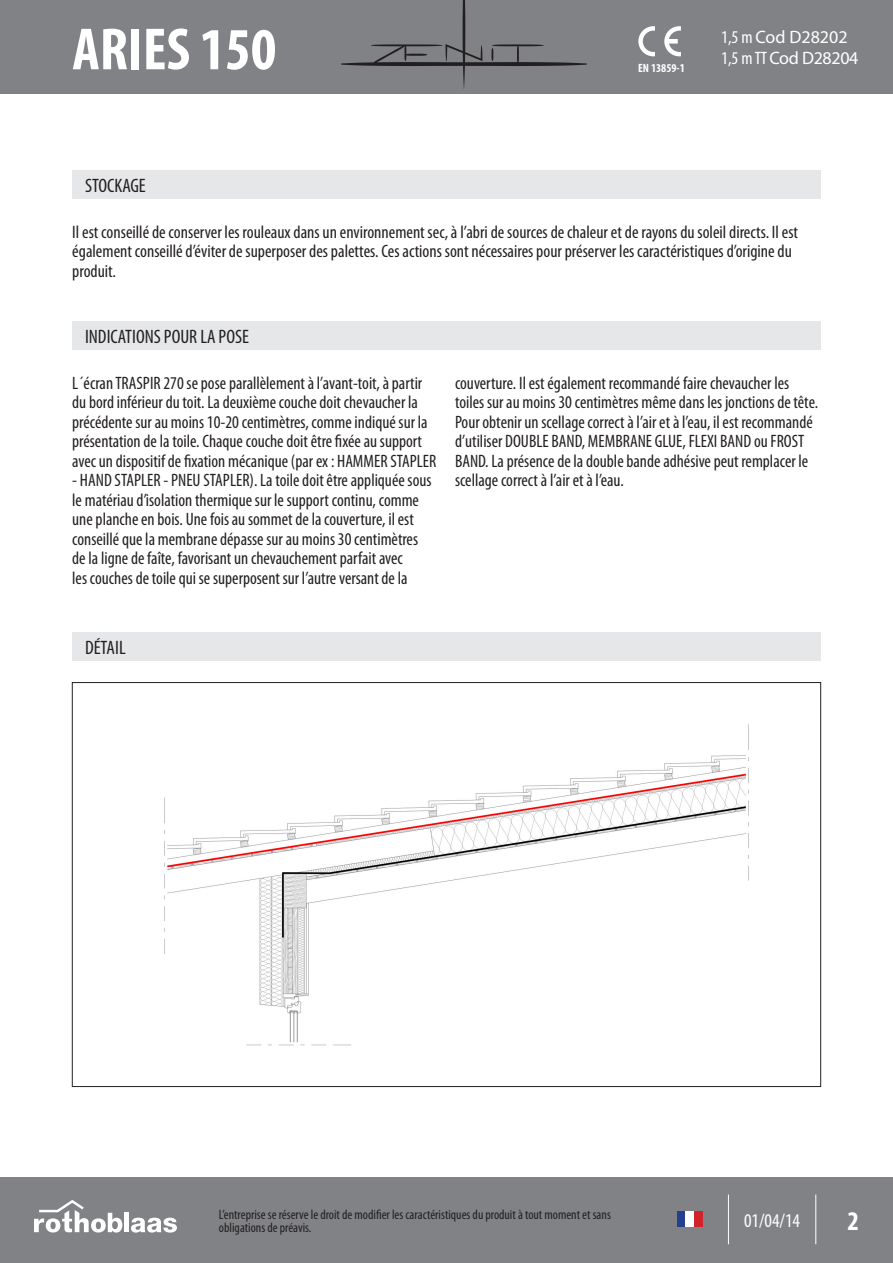
<style>
.page{position:relative;width:893px;height:1263px;background:#fff}
.page>*{position:absolute;margin:0;border:0;box-sizing:border-box;transform-origin:0 0}
.t1{font:700 condensed 60px "Myriad Pro";color:#fff}
.t2{font:700 condensed 27px "Myriad Pro";color:#fff}
.t3{font:condensed 19.5px "Myriad Pro";color:#231f20}
.t4{font:condensed 19.5px "Myriad Pro";color:#fff}
.t5{font:condensed 18px/19.5px "Myriad Pro";color:#231f20}
.t6{font:18px/21.6px "Myriad Pro";letter-spacing:-.015em;color:#fff}
.t7{font:condensed 13.5px/13.5px "Myriad Pro";color:#231f20}
.t8{font:700 condensed 12px "Myriad Pro";color:#fff}
.s1{font-stretch:condensed}
</style>
<div class="page">
<div style="left:0;top:0;width:893px;height:94px;background:#808285"></div>
<div style="left:0;top:1178px;width:893px;height:85px;background:#808285"></div>
<svg style="left:34px;top:1200px;width:88px;height:32px"></svg>
<div style="left:124px;top:1213px;width:5px;height:19px;background:#fff"></div>
<svg style="left:131px;top:1218px;width:46px;height:14px"></svg>
<hr style="left:815px;top:1194px;width:1px;height:50px;background:#fff">
<hr style="left:728px;top:1194px;width:1px;height:50px;background:#fff">
<svg style="left:638px;top:26px;width:17px;height:30px"></svg>
<svg style="left:664px;top:26px;width:17px;height:30px"></svg>
<svg style="left:341px;top:0;width:246px;height:89px"></svg>
<img style="left:164px;top:724px;width:585px;height:322px">
<div style="left:677px;top:1211px;width:8px;height:16px;background:#253f8e"></div>
<div style="left:685px;top:1211px;width:9px;height:16px;background:#fff"></div>
<div style="left:694px;top:1211px;width:8px;height:16px;background:#d1232a"></div>
<div style="left:72px;top:321px;width:749px;height:29px;background:#e6e7e9"></div>
<div style="left:72px;top:170px;width:749px;height:29px;background:#e6e7e9"></div>
<div style="left:72px;top:632px;width:749px;height:29px;background:#e6e7e9"></div>
<h1 class="t1" style="left:72px;top:12px;width:206px">ARIES 150</h1>
<p class="t3" style="left:85px;top:173px;width:62px">STOCKAGE</p>
<p class="t8" style="left:638px;top:60px;width:48px">EN 13859-1</p>
<p class="t6" style="left:721px;top:26px;width:139px"><span class="s1">1,5 m</span> Cod D28202<br><span class="s1">1,5 m TT</span> Cod D28204</p>
<p class="t5" style="left:72px;top:222px;width:727px">Il est conseillé de conserver les rouleaux dans un environnement sec, à l’abri de sources de chaleur et de rayons du soleil directs. Il est également conseillé d’éviter de superposer des palettes. Ces actions sont nécessaires pour préserver les caractéristiques d’origine du produit.</p>
<p class="t3" style="left:85px;top:324px;width:166px">INDICATIONS POUR LA POSE</p>
<p class="t5" style="left:72px;top:373px;width:366px">L´écran TRASPIR 270 se pose parallèlement à l’avant-toit, à partir du bord inférieur du toit. La deuxième couche doit chevaucher la précédente sur au moins 10-20 centimètres, comme indiqué sur la présentation de la toile. Chaque couche doit être fixée au support avec un dispositif de fixation mécanique (par ex : HAMMER STAPLER</p>
<p class="t5" style="left:72px;top:470px;width:361px">- HAND STAPLER - PNEU STAPLER). La toile doit être appliquée sous le matériau d’isolation thermique sur le support continu, comme une planche en bois. Une fois au sommet de la couverture, il est conseillé que la membrane dépasse sur au moins 30 centimètres de la ligne de faîte, favorisant un chevauchement parfait avec<br>les couches de toile qui se superposent sur l’autre versant de la</p>
<p class="t5" style="left:455px;top:373px;width:365px">couverture. Il est également recommandé faire chevaucher les toiles sur au moins 30 centimètres même dans les jonctions de tête.</p>
<p class="t5" style="left:455px;top:412px;width:359px">Pour obtenir un scellage correct à l’air et à l’eau, il est recommandé d’utiliser DOUBLE BAND, MEMBRANE GLUE, FLEXI BAND ou FROST BAND. La présence de la double bande adhésive peut remplacer le scellage correct à l’air et à l’eau.</p>
<p class="t3" style="left:85px;top:636px;width:42px">DÉTAIL</p>
<p class="t7" style="left:219px;top:1207px;width:393px">L’entreprise se réserve le droit de modifier les caractéristiques du produit à tout moment et sans obligations de préavis.</p>
<p class="t4" style="left:744px;top:1208px;width:58px">01/04/14</p>
<h2 class="t2" style="left:847px;top:1204px;width:13px">2</h2>
</div>
